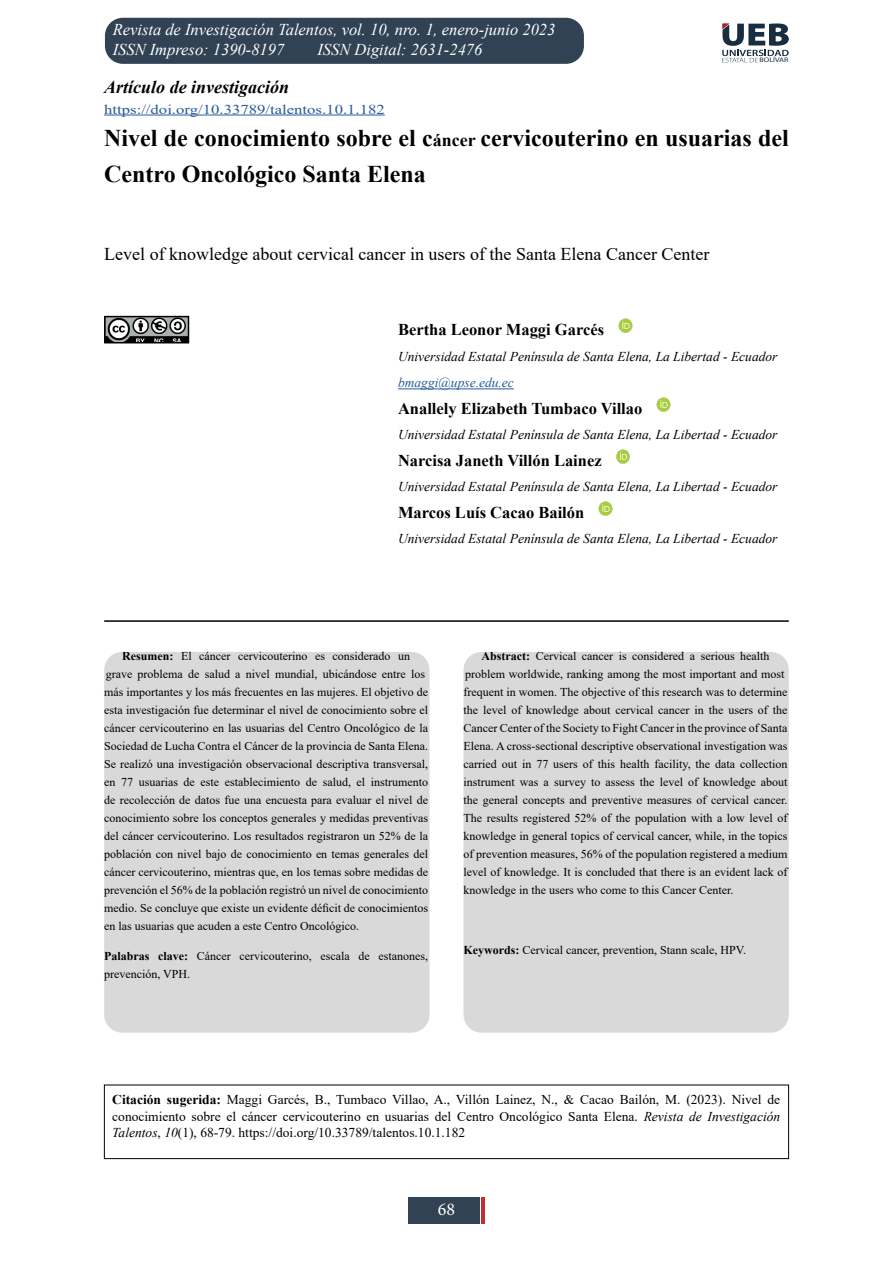
<style>
.page{position:relative;width:893px;height:1263px;background:#fff}
.page>*{position:absolute;margin:0;border:0;box-sizing:border-box;transform-origin:0 0}
.t1{font:700 24px/36px "Times New Roman";color:#000}
.t2{font:18px "Times New Roman";color:#000}
.t3{font:italic 700 18px "Times New Roman";color:#000}
.t4{font:18px "Minion Pro";color:#fff}
.t5{font:italic 16.5px/19.8px "Times New Roman";color:#fff}
.t6{font:700 16.5px "Times New Roman";color:#000}
.t7{font:13.5px/16.2px "Times New Roman";color:#000;text-align:justify}
.t8{font:italic 13.5px "Times New Roman";color:#000}
.t9{font:13.5px "Times New Roman";color:#275b9b;scale:1.24 1}
.t10{font:italic 13.5px "Times New Roman";color:#275b9b}
.t11{font:12px/18px "Times New Roman";color:#000}
.t12{font:6.6px "Myriad Pro";color:#162d40;scale:1.22 1}
.s1{font-size:18px}
.s2{font-weight:700}
.s3{font-style:italic}
</style>
<div class="page">
<div style="left:105px;top:18px;width:479px;height:46px;background:#304253;border-radius:18px"></div>
<div style="left:408px;top:1197px;width:71px;height:27px;background:#304253"></div>
<svg style="left:722px;top:23px;width:67px;height:39px"></svg>
<hr style="left:481px;top:1197px;width:4px;height:27px;background:#c42f31">
<img style="left:107px;top:319px;width:79px;height:21px">
<div style="left:104px;top:316px;width:85px;height:27px;border:2px solid #000"></div>
<hr style="left:398px;top:389px;width:116px;height:1px;background:#275b9b">
<img style="left:618px;top:318px;width:15px;height:15px">
<img style="left:656px;top:397px;width:15px;height:15px">
<img style="left:616px;top:449px;width:14px;height:15px">
<img style="left:598px;top:501px;width:15px;height:15px">
<hr style="left:104px;top:115px;width:281px;height:1px;background:#275b9b">
<div style="left:104px;top:1085px;width:685px;height:74px;border:1px solid #000"></div>
<hr style="left:104px;top:620px;width:685px;height:2px;background:#000">
<div style="left:104px;top:652px;width:325px;height:381px;background:#d9d9d9;border-radius:18px"></div>
<div style="left:463px;top:652px;width:326px;height:381px;background:#d9d9d9;border-radius:18px"></div>
<h3 class="t5" style="left:113px;top:19px;width:444px">Revista de Investigación Talentos, vol. 10, nro. 1, enero-junio 2023<br>ISSN Impreso: 1390-8197</h3>
<h3 class="t5" style="left:317px;top:39px;width:166px">ISSN Digital: 2631-2476</h3>
<h2 class="t3" style="left:104px;top:74px;width:187px">Artículo de investigación</h2>
<p class="t9" style="left:104px;top:99px;width:228px">https://doi.org/10.33789/talentos.10.1.182</p>
<p class="t12" style="left:759px;top:56px;width:25px">BOLÍVAR</p>
<h1 class="t1" style="left:104px;top:119px;width:686px">Nivel de conocimiento sobre el c<span class="s1">áncer</span> cervicouterino en usuarias del<br>Centro Oncológico Santa Elena</h1>
<h2 class="t2" style="left:104px;top:241px;width:607px">Level of knowledge about cervical cancer in users of the Santa Elena Cancer Center</h2>
<h3 class="t6" style="left:398px;top:318px;width:208px">Bertha Leonor Maggi Garcés</h3>
<p class="t8" style="left:398px;top:347px;width:381px">Universidad Estatal Península de Santa Elena, La Libertad - Ecuador</p>
<p class="t10" style="left:398px;top:374px;width:117px">bmaggi@upse.edu.ec</p>
<h3 class="t6" style="left:398px;top:397px;width:246px">Anallely Elizabeth Tumbaco Villao</h3>
<p class="t8" style="left:398px;top:426px;width:381px">Universidad Estatal Península de Santa Elena, La Libertad - Ecuador</p>
<h3 class="t6" style="left:398px;top:449px;width:205px">Narcisa Janeth Villón Lainez</h3>
<p class="t8" style="left:398px;top:478px;width:381px">Universidad Estatal Península de Santa Elena, La Libertad - Ecuador</p>
<h3 class="t6" style="left:398px;top:501px;width:188px">Marcos Luís Cacao Bailón</h3>
<p class="t8" style="left:398px;top:530px;width:381px">Universidad Estatal Península de Santa Elena, La Libertad - Ecuador</p>
<p class="t11" style="left:104px;top:647px;width:326px;text-indent:18px"><span class="s2">Resumen:</span> El cáncer cervicouterino es considerado un grave problema de salud a nivel mundial, ubicándose entre los más importantes y los más frecuentes en las mujeres. El objetivo de esta investigación fue determinar el nivel de conocimiento sobre el cáncer cervicouterino en las usuarias del Centro Oncológico de la Sociedad de Lucha Contra el Cáncer de la provincia de Santa Elena.<br>Se realizó una investigación observacional descriptiva transversal, en 77 usuarias de este establecimiento de salud, el instrumento de recolección de datos fue una encuesta para evaluar el nivel de conocimiento sobre los conceptos generales y medidas preventivas del cáncer cervicouterino. Los resultados registraron un 52% de la población con nivel bajo de conocimiento en temas generales del cáncer cervicouterino, mientras que, en los temas sobre medidas de prevención el 56% de la población registró un nivel de conocimiento medio. Se concluye que existe un evidente déficit de conocimientos en las usuarias que acuden a este Centro Oncológico.</p>
<p class="t11" style="left:104px;top:947px;width:326px"><span class="s2">Palabras clave:</span> Cáncer cervicouterino, escala de estanones, prevención, VPH.</p>
<p class="t11" style="left:463px;top:647px;width:326px;text-indent:18px"><span class="s2">Abstract:</span> Cervical cancer is considered a serious health problem worldwide, ranking among the most important and most frequent in women. The objective of this research was to determine the level of knowledge about cervical cancer in the users of the Cancer Center of the Society to Fight Cancer in the province of Santa Elena. A cross-sectional descriptive observational investigation was carried out in 77 users of this health facility, the data collection instrument was a survey to assess the level of knowledge about the general concepts and preventive measures of cervical cancer.<br>The results registered 52% of the population with a low level of knowledge in general topics of cervical cancer, while, in the topics of prevention measures, 56% of the population registered a medium level of knowledge. It is concluded that there is an evident lack of knowledge in the users who come to this Cancer Center.</p>
<p class="t11" style="left:463px;top:941px;width:284px"><span class="s2">Keywords:</span> Cervical cancer, prevention, Stann scale, HPV.</p>
<p class="t7" style="left:112px;top:1091px;width:669px"><span class="s2">Citación sugerida:</span> Maggi Garcés, B., Tumbaco Villao, A., Villón Lainez, N., &amp; Cacao Bailón, M. (2023). Nivel de conocimiento sobre el cáncer cervicouterino en usuarias del Centro Oncológico Santa Elena. <span class="s3">Revista de Investigación Talentos</span>, <span class="s3">10</span>(1), 68-79. https://doi.org/10.33789/talentos.10.1.182</p>
<h2 class="t4" style="left:438px;top:1197px;width:19px">68</h2>
</div>
